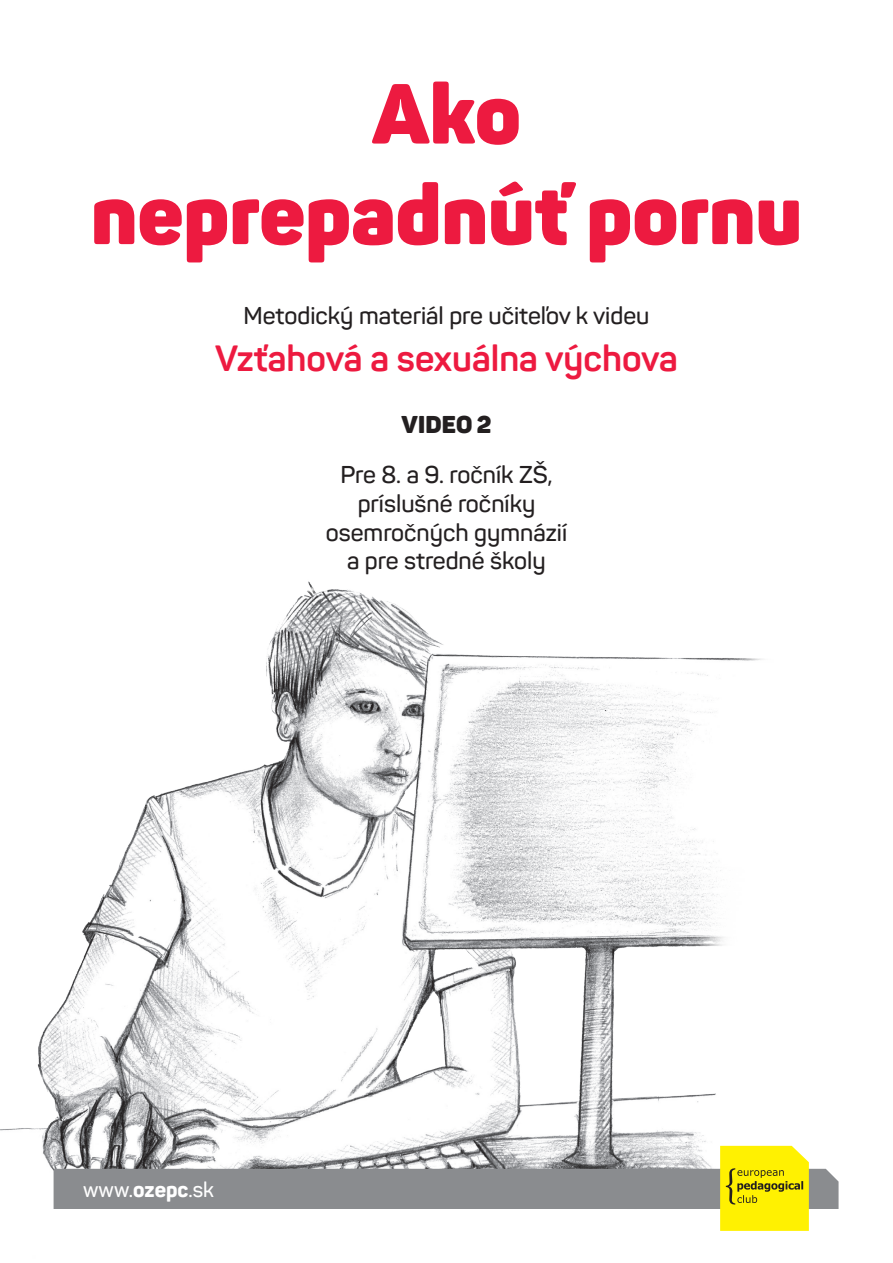
<style>
.page{position:relative;width:893px;height:1263px;background:#fff}
.page>*{position:absolute;margin:0;border:0;box-sizing:border-box;transform-origin:0 0}
.t1{font:900 83.85px/100.5px "Panton";color:#ed1a40;text-align:center}
.t2{font:700 36px "Panton";color:#ed1a40}
.t3{font:600 24px/28.8px "Panton";color:#231f20;text-align:center}
.t4{font:900 24px "Panton";letter-spacing:.01em;color:#231f20}
.t5{font:600 21px "Panton";color:#fff}
.s1{font-weight:800}
</style>
<div class="page">
<img style="left:0;top:581px;width:839px;height:628px">
<svg style="left:54px;top:1146px;width:784px;height:85px"></svg>
<p class="t1" style="left:91px;top:62px;width:713px">Ako<br>neprepadnúť pornu</p>
<p class="t3" style="left:244px;top:301px;width:407px">Metodický materiál pre učiteľov k videu</p>
<p class="t2" style="left:215px;top:336px;width:464px">Vzťahová a sexuálna výchova</p>
<p class="t4" style="left:401px;top:409px;width:92px">VIDEO 2</p>
<p class="t3" style="left:326px;top:460px;width:243px">Pre 8. a 9. ročník ZŠ, príslušné ročníky osemročných gymnázií</p>
<p class="t3" style="left:347px;top:546px;width:200px">a pre stredné školy</p>
<p class="t5" style="left:83px;top:1176px;width:132px">www.<span class="s1">ozepc</span>.sk</p>
</div>
